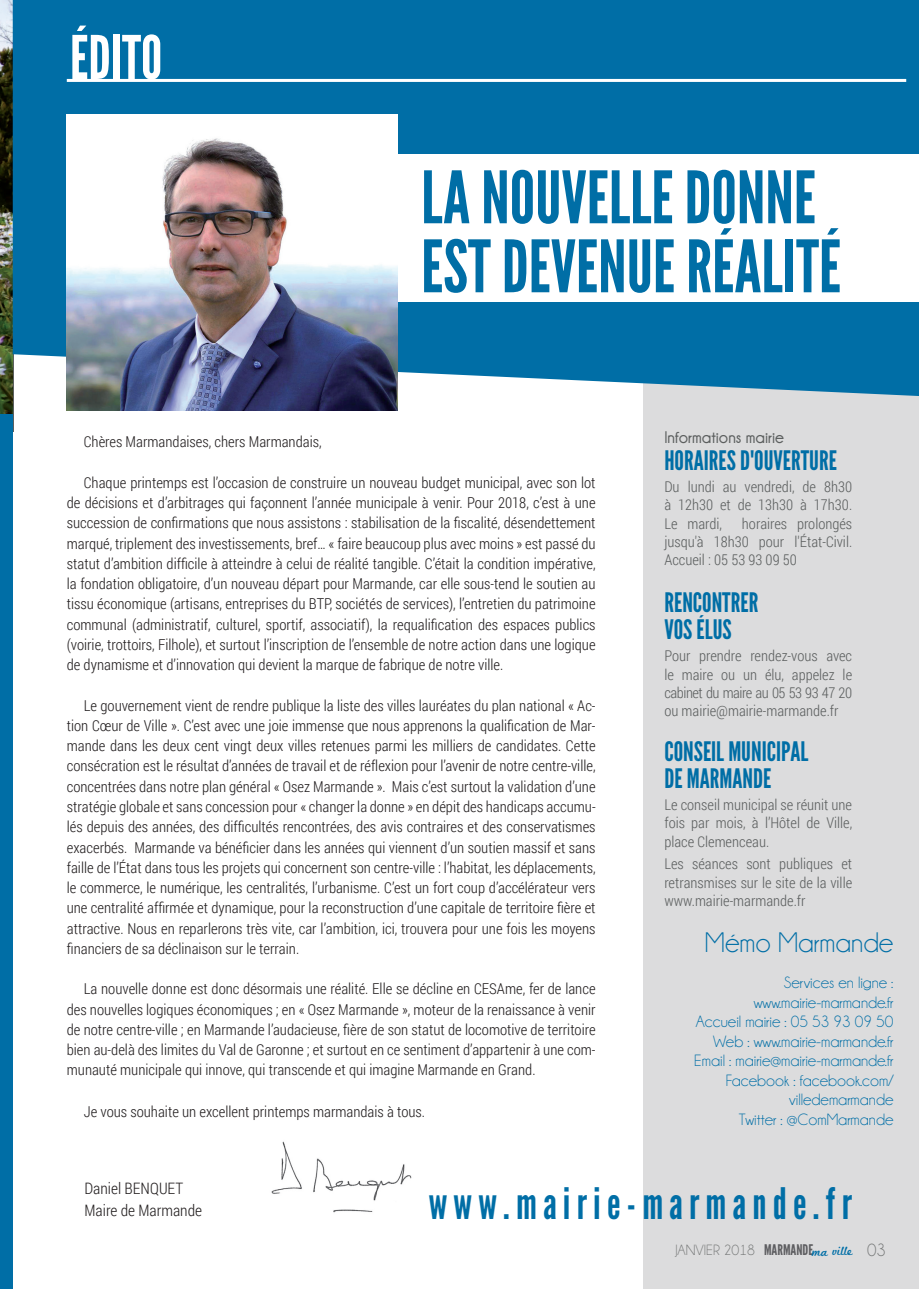
<style>
.page{position:relative;width:919px;height:1289px;background:#fff}
.page>*{position:absolute;margin:0;border:0;box-sizing:border-box;transform-origin:0 0}
.t1{font:72px/69px "League Gothic";color:#006ea6}
.t2{font:60px "League Gothic";color:#fff}
.t3{font:43.2px "League Gothic";letter-spacing:.15em;color:#006ea6}
.t4{font:28.5px "Champagne&Limousines";color:#006ea6}
.t5{font:26.85px/26.8px "League Gothic";color:#006ea6}
.t6{font:18px "Champagne&Limousines";color:#747676}
.t7{font:700 16.95px "Champagne&Limousines";color:#5c5f5f}
.t8{font:16.5px/19.5px "Champagne&Limousines";color:#006ea6;text-align:right}
.t9{font:300 15.75px/21.8px "Roboto Condensed";color:#231f20}
.t10{font:300 15px/20.2px "Roboto Condensed";color:#231f20;text-align:justify}
.t11{font:15px "Champagne&Limousines";color:#747676}
.t12{font:300 14.85px/18.3px "Roboto Condensed";color:#5c5f5f;text-align:justify}
.t13{font:12.45px "Marketing Script";color:#006ea6}
.s1{font-family:"League Gothic";font-size:14.7px;color:#5e5e61}
</style>
<div class="page">
<svg style="left:12px;top:0;width:2px;height:431px"></svg>
<img style="left:0;top:0;width:12px;height:415px">
<div style="left:643px;top:340px;width:275px;height:948px;background:#dcdcdd"></div>
<div style="left:13px;top:0;width:905px;height:396px;background:#006ea6"></div>
<div style="left:0;top:415px;width:13px;height:873px;background:#006ea6"></div>
<hr style="left:67px;top:79px;width:839px;height:3px;background:#fff">
<img style="left:271px;top:1141px;width:141px;height:72px">
<div style="left:342px;top:154px;width:576px;height:148px;background:#fff"></div>
<img style="left:67px;top:115px;width:331px;height:295px">
<h2 class="t2" style="left:70px;top:22px;width:94px">ÉDITO</h2>
<h1 class="t1" style="left:421px;top:163px;width:421px">LA NOUVELLE DONNE<br>EST DEVENUE RÉALITÉ</h1>
<p class="t10" style="left:84px;top:431px;width:239px">Chères Marmandaises, chers Marmandais,</p>
<p class="t10" style="left:67px;top:472px;width:530px;text-indent:17px">Chaque printemps est l’occasion de construire un nouveau budget municipal, avec son lot de décisions et d’arbitrages qui façonnent l’année municipale à venir. Pour 2018, c’est à une succession de confirmations que nous assistons : stabilisation de la fiscalité, désendettement marqué, triplement des investissements, bref… « faire beaucoup plus avec moins » est passé du statut d’ambition difficile à atteindre à celui de réalité tangible. C’était la condition impérative, la fondation obligatoire, d’un nouveau départ pour Marmande, car elle sous-tend le soutien au tissu économique (artisans, entreprises du BTP, sociétés de services), l’entretien du patrimoine communal (administratif, culturel, sportif, associatif), la requalification des espaces publics (voirie, trottoirs, Filhole), et surtout l’inscription de l’ensemble de notre action dans une logique de dynamisme et d’innovation qui devient la marque de fabrique de notre ville.</p>
<p class="t10" style="left:67px;top:694px;width:530px;text-indent:17px">Le gouvernement vient de rendre publique la liste des villes lauréates du plan national « Ac&shy;tion Cœur de Ville ». C’est avec une joie immense que nous apprenons la qualification de Mar&shy;mande dans les deux cent vingt deux villes retenues parmi les milliers de candidates. Cette consécration est le résultat d’années de travail et de réflexion pour l’avenir de notre centre-ville, concentrées dans notre plan général « Osez Marmande ». Mais c’est surtout la validation d’une stratégie globale et sans concession pour « changer la donne » en dépit des handicaps accumu&shy;lés depuis des années, des difficultés rencontrées, des avis contraires et des conservatismes exacerbés. Marmande va bénéficier dans les années qui viennent d’un soutien massif et sans faille de l’État dans tous les projets qui concernent son centre-ville : l’habitat, les déplacements, le commerce, le numérique, les centralités, l’urbanisme. C’est un fort coup d’accélérateur vers une centralité affirmée et dynamique, pour la reconstruction d’une capitale de territoire fière et attractive. Nous en reparlerons très vite, car l’ambition, ici, trouvera pour une fois les moyens financiers de sa déclinaison sur le terrain.</p>
<p class="t10" style="left:67px;top:978px;width:530px;text-indent:17px">La nouvelle donne est donc désormais une réalité. Elle se décline en CESAme, fer de lance des nouvelles logiques économiques ; en « Osez Marmande », moteur de la renaissance à venir de notre centre-ville ; en Marmande l’audacieuse, fière de son statut de locomotive de territoire bien au-delà des limites du Val de Garonne ; et surtout en ce sentiment d’appartenir à une com&shy;munauté municipale qui innove, qui transcende et qui imagine Marmande en Grand.</p>
<p class="t10" style="left:84px;top:1101px;width:343px">Je vous souhaite un excellent printemps marmandais à tous.</p>
<p class="t7" style="left:664px;top:427px;width:121px">informations mairie</p>
<h3 class="t5" style="left:664px;top:447px;width:174px">HORAIRES D'OUVERTURE</h3>
<p class="t12" style="left:664px;top:477px;width:189px">Du lundi au vendredi, de 8h30 à 12h30 et de 13h30 à 17h30.<br>Le mardi,</p>
<p class="t12" style="left:664px;top:514px;width:189px;text-indent:77px">horaires prolongés jusqu'à 18h30 pour l'État-Civil.<br>Accueil : 05 53 93 09 50</p>
<h3 class="t5" style="left:664px;top:589px;width:95px">RENCONTRER<br>VOS ÉLUS</h3>
<p class="t12" style="left:664px;top:646px;width:189px">Pour prendre rendez-vous avec le maire ou un élu, appelez le cabinet du maire au 05 53 93 47 20 ou mairie@mairie-marmande.fr</p>
<h3 class="t5" style="left:664px;top:738px;width:142px">CONSEIL MUNICIPAL<br>DE MARMANDE</h3>
<p class="t12" style="left:664px;top:795px;width:189px">Le conseil municipal se réunit une fois par mois, à l’Hôtel de Ville, place Clemenceau.</p>
<p class="t12" style="left:664px;top:854px;width:189px">Les séances sont publiques et retransmises sur le site de la ville www.mairie-marmande.fr</p>
<h3 class="t4" style="left:705px;top:926px;width:190px">Mémo Marmande</h3>
<p class="t8" style="left:694px;top:972px;width:201px">Services en ligne : www.mairie-marmande.fr<br>Accueil mairie : 05 53 93 09 50<br>Web : www.mairie-marmande.fr<br>Email : mairie@mairie-marmande.fr<br>Facebook : facebook.com/ villedemarmande<br>Twitter : @ComMarmande</p>
<p class="t9" style="left:84px;top:1177px;width:119px">Daniel BENQUET<br>Maire de Marmande</p>
<h3 class="t3" style="left:428px;top:1177px;width:425px">WWW.MAIRIE-MARMANDE.FR</h3>
<p class="t11" style="left:675px;top:1241px;width:139px">JANVIER 2018 <span class="s1">MARMANDE</span></p>
<p class="t13" style="left:811px;top:1244px;width:42px;rotate:-3deg">ma ville</p>
<p class="t6" style="left:867px;top:1239px;width:20px">03</p>
</div>
